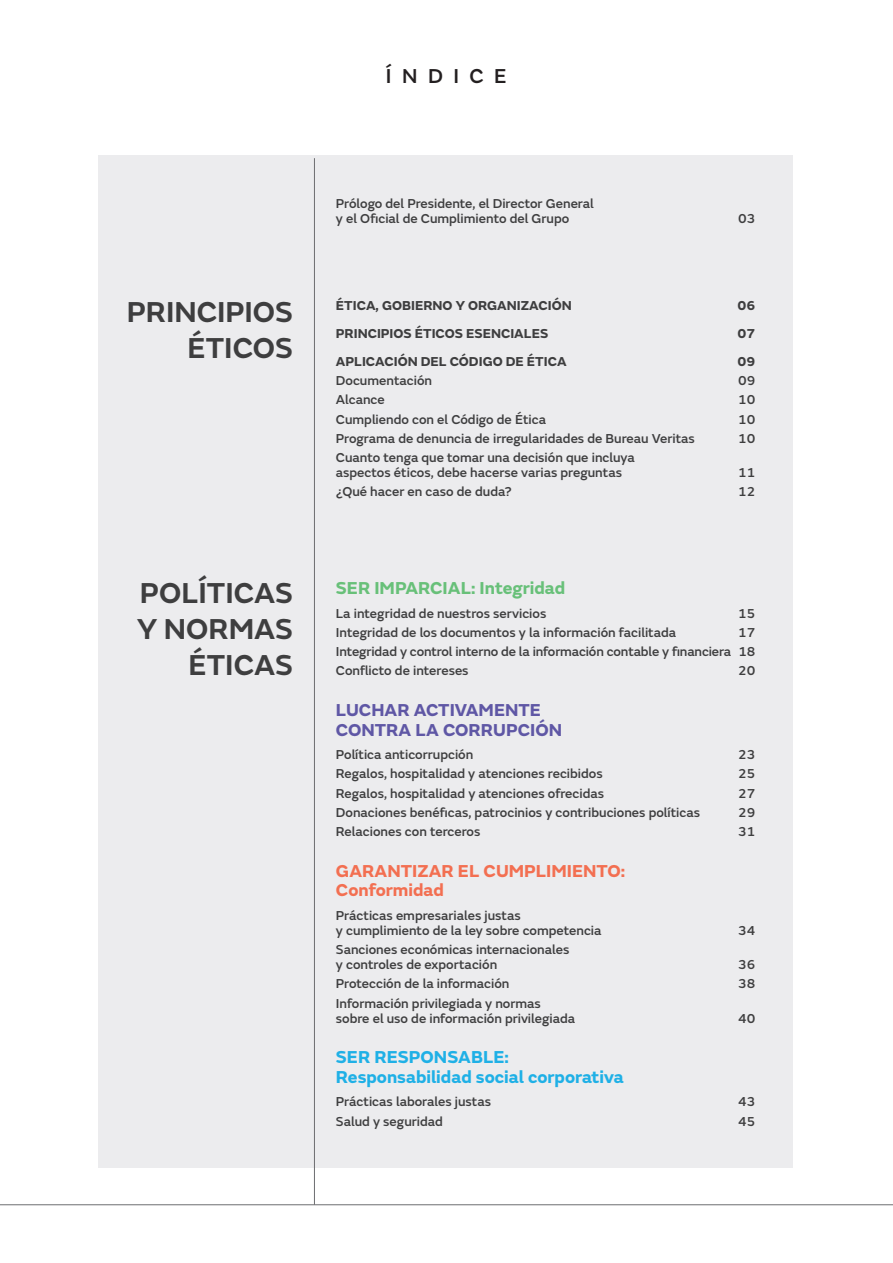
<style>
.page{position:relative;width:893px;height:1263px;background:#fff}
.page>*{position:absolute;margin:0;border:0;box-sizing:border-box;transform-origin:0 0}
.t1{font:600 30px/36px "FS Emeric";color:#3e3e3f;text-align:right}
.t2{font:500 21px "FS Emeric";letter-spacing:.5em;color:#231f20}
.t3{font:700 18px/19.5px "FS Emeric";color:#1fb0e6}
.t4{font:700 18px/19.5px "FS Emeric";color:#f36f51}
.t5{font:700 18px/19.5px "FS Emeric";color:#5f57a5}
.t6{font:700 18px "FS Emeric";color:#68c079}
.t7{font:500 13.5px/15px "FS Emeric";color:#3e3e3f}
.t8{font:700 13.5px "FS Emeric";color:#3e3e3f}
</style>
<div class="page">
<div style="left:98px;top:155px;width:694px;height:1012px;background:#ececee"></div>
<hr style="left:0;top:1204px;width:893px;height:1px;background:#6c6d70">
<hr style="left:314px;top:158px;width:1px;height:1047px;background:#6c6d70">
<h2 class="t2" style="left:386px;top:68px;width:122px">ÍNDICE</h2>
<p class="t7" style="left:336px;top:197px;width:259px">Prólogo del Presidente, el Director General y el Oficial de Cumplimiento del Grupo</p>
<p class="t7" style="left:738px;top:212px;width:19px">03</p>
<h1 class="t1" style="left:127px;top:297px;width:167px">PRINCIPIOS<br>ÉTICOS</h1>
<p class="t8" style="left:336px;top:301px;width:237px">ÉTICA, GOBIERNO Y ORGANIZACIÓN</p>
<p class="t8" style="left:738px;top:301px;width:19px">06</p>
<p class="t8" style="left:336px;top:328px;width:214px">PRINCIPIOS ÉTICOS ESENCIALES</p>
<p class="t8" style="left:738px;top:328px;width:19px">07</p>
<p class="t8" style="left:336px;top:356px;width:232px">APLICACIÓN DEL CÓDIGO DE ÉTICA</p>
<p class="t8" style="left:738px;top:356px;width:19px">09</p>
<p class="t7" style="left:336px;top:374px;width:98px">Documentación</p>
<p class="t7" style="left:738px;top:374px;width:19px">09</p>
<p class="t7" style="left:336px;top:393px;width:50px">Alcance</p>
<p class="t7" style="left:738px;top:393px;width:19px">10</p>
<p class="t7" style="left:336px;top:413px;width:212px">Cumpliendo con el Código de Ética</p>
<p class="t7" style="left:738px;top:413px;width:19px">10</p>
<p class="t7" style="left:336px;top:432px;width:360px">Programa de denuncia de irregularidades de Bureau Veritas</p>
<p class="t7" style="left:738px;top:432px;width:19px">10</p>
<p class="t7" style="left:336px;top:451px;width:300px">Cuanto tenga que tomar una decisión que incluya aspectos éticos, debe hacerse varias preguntas</p>
<p class="t7" style="left:738px;top:466px;width:19px">11</p>
<h1 class="t1" style="left:137px;top:578px;width:157px">POLÍTICAS<br>Y NORMAS<br>ÉTICAS</h1>
<p class="t7" style="left:336px;top:485px;width:177px">¿Qué hacer en caso de duda?</p>
<p class="t7" style="left:738px;top:485px;width:19px">12</p>
<h3 class="t6" style="left:336px;top:581px;width:231px">SER IMPARCIAL: Integridad</h3>
<p class="t7" style="left:336px;top:607px;width:212px">La integridad de nuestros servicios</p>
<p class="t7" style="left:738px;top:607px;width:19px">15</p>
<p class="t7" style="left:336px;top:626px;width:342px">Integridad de los documentos y la información facilitada</p>
<p class="t7" style="left:336px;top:624px;width:421px;line-height:19.2px;text-align:justify;text-indent:402px">17<br>Integridad y control interno de la información contable y financiera 18<br>Conflicto de intereses</p>
<p class="t7" style="left:738px;top:664px;width:19px">20</p>
<h3 class="t5" style="left:336px;top:702px;width:228px">LUCHAR ACTIVAMENTE<br>CONTRA LA CORRUPCIÓN</h3>
<p class="t7" style="left:336px;top:748px;width:139px">Política anticorrupción</p>
<p class="t7" style="left:738px;top:748px;width:19px">23</p>
<p class="t7" style="left:336px;top:768px;width:268px">Regalos, hospitalidad y atenciones recibidos</p>
<p class="t7" style="left:738px;top:768px;width:19px">25</p>
<p class="t7" style="left:336px;top:787px;width:270px">Regalos, hospitalidad y atenciones ofrecidas</p>
<p class="t7" style="left:738px;top:787px;width:19px">27</p>
<p class="t7" style="left:336px;top:806px;width:366px">Donaciones benéficas, patrocinios y contribuciones políticas</p>
<p class="t7" style="left:738px;top:806px;width:19px">29</p>
<p class="t7" style="left:336px;top:825px;width:146px">Relaciones con terceros</p>
<p class="t7" style="left:738px;top:825px;width:19px">31</p>
<h3 class="t4" style="left:336px;top:863px;width:291px">GARANTIZAR EL CUMPLIMIENTO:<br>Conformidad</h3>
<p class="t7" style="left:336px;top:909px;width:267px">Prácticas empresariales justas<br>y cumplimiento de la ley sobre competencia</p>
<p class="t7" style="left:738px;top:924px;width:19px">34</p>
<p class="t7" style="left:336px;top:943px;width:235px">Sanciones económicas internacionales y controles de exportación</p>
<p class="t7" style="left:738px;top:958px;width:19px">36</p>
<p class="t7" style="left:336px;top:978px;width:175px">Protección de la información</p>
<p class="t7" style="left:738px;top:978px;width:19px">38</p>
<p class="t7" style="left:336px;top:997px;width:241px">Información privilegiada y normas sobre el uso de información privilegiada</p>
<p class="t7" style="left:738px;top:1012px;width:19px">40</p>
<h3 class="t3" style="left:336px;top:1049px;width:289px">SER RESPONSABLE:<br>Responsabilidad social corporativa</h3>
<p class="t7" style="left:336px;top:1096px;width:157px">Prácticas laborales justas</p>
<p class="t7" style="left:738px;top:1096px;width:19px">43</p>
<p class="t7" style="left:336px;top:1115px;width:109px">Salud y seguridad</p>
<p class="t7" style="left:738px;top:1115px;width:19px">45</p>
</div>
